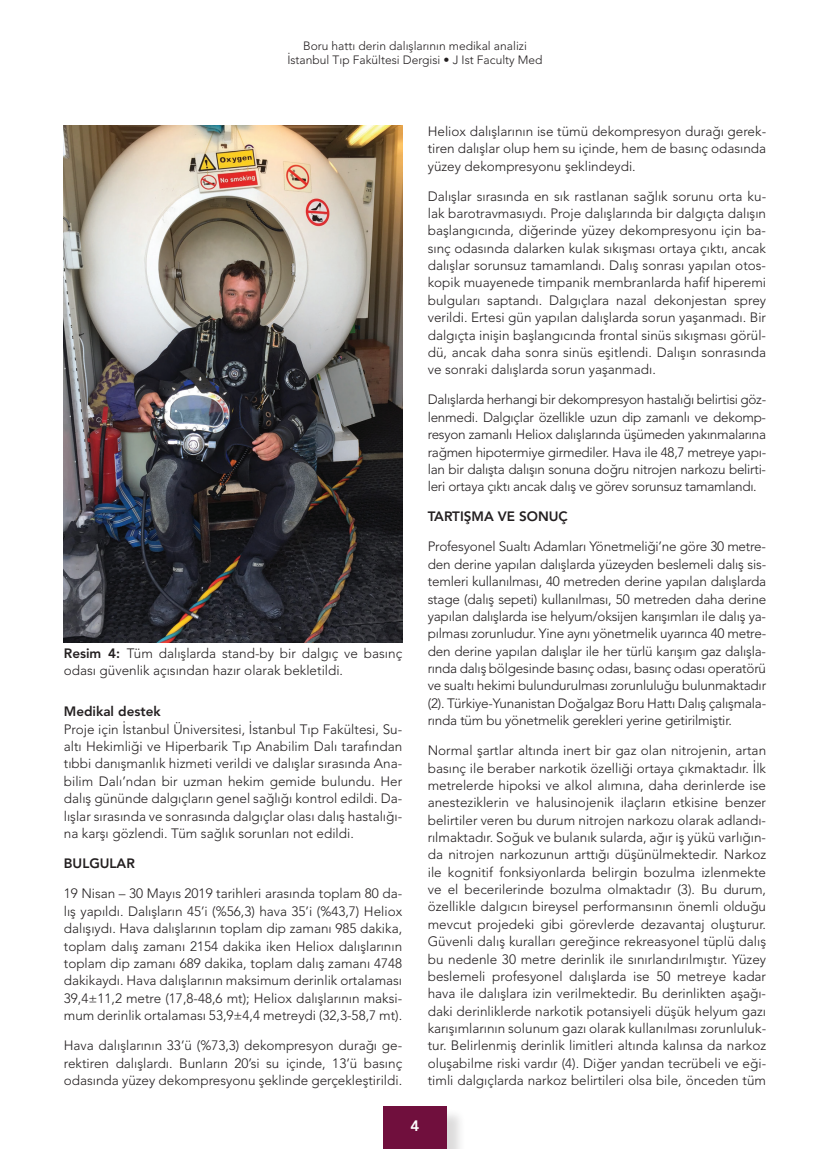
<style>
.page{position:relative;width:830px;height:1149px;background:#fff}
.page>*{position:absolute;margin:0;border:0;box-sizing:border-box;transform-origin:0 0}
.t1{font:800 15px "Avenir LT Std";color:#fff}
.t2{font:300 13.5px/17.4px "Avenir LT Std";color:#231f20;text-align:justify}
.t3{font:800 13.5px "Avenir LT Std";color:#231f20}
.t4{font:300 12px/14.4px "Avenir LT Std";color:#231f20;text-align:center}
.s1{font-weight:800}
</style>
<div class="page">
<div style="left:385px;top:1108px;width:80px;height:40px;background:#231f20;opacity:.16"></div>
<div style="left:383px;top:1106px;width:63px;height:42px;background:#700f3d"></div>
<img style="left:64px;top:125px;width:338px;height:517px">
<p class="t4" style="left:287px;top:39px;width:256px">Boru hattı derin dalışlarının medikal analizi<br>İstanbul Tıp Fakültesi Dergisi • J Ist Faculty Med</p>
<p class="t2" style="left:64px;top:644px;width:340px"><span class="s1">Resim 4:</span> Tüm dalışlarda stand-by bir dalgıç ve basınç odası güvenlik açısından hazır olarak bekletildi.</p>
<p class="t3" style="left:64px;top:703px;width:98px">Medikal destek</p>
<p class="t2" style="left:64px;top:720px;width:340px">Proje için İstanbul Üniversitesi, İstanbul Tıp Fakültesi, Su&shy;altı Hekimliği ve Hiperbarik Tıp Anabilim Dalı tarafından tıbbi danışmanlık hizmeti verildi ve dalışlar sırasında Ana&shy;bilim Dalı’ndan bir uzman hekim gemide bulundu. Her dalış gününde dalgıçların genel sağlığı kontrol edildi. Da&shy;lışlar sırasında ve sonrasında dalgıçlar olası dalış hastalığı&shy;na karşı gözlendi. Tüm sağlık sorunları not edildi.</p>
<p class="t3" style="left:64px;top:855px;width:73px">BULGULAR</p>
<p class="t2" style="left:64px;top:884px;width:340px">19 Nisan – 30 Mayıs 2019 tarihleri arasında toplam 80 da&shy;lış yapıldı. Dalışların 45’i (%56,3) hava 35’i (%43,7) Heliox dalışıydı. Hava dalışlarının toplam dip zamanı 985 dakika, toplam dalış zamanı 2154 dakika iken Heliox dalışlarının toplam dip zamanı 689 dakika, toplam dalış zamanı 4748 dakikaydı. Hava dalışlarının maksimum derinlik ortalaması 39,4±11,2 metre (17,8-48,6 mt); Heliox dalışlarının maksi&shy;mum derinlik ortalaması 53,9±4,4 metreydi (32,3-58,7 mt).</p>
<p class="t2" style="left:64px;top:1036px;width:340px">Hava dalışlarının 33’ü (%73,3) dekompresyon durağı ge&shy;rektiren dalışlardı. Bunların 20’si su içinde, 13’ü basınç odasında yüzey dekompresyonu şeklinde gerçekleştirildi.</p>
<p class="t2" style="left:427px;top:122px;width:340px">Heliox dalışlarının ise tümü dekompresyon durağı gerek&shy;tiren dalışlar olup hem su içinde, hem de basınç odasında yüzey dekompresyonu şeklindeydi.</p>
<p class="t2" style="left:427px;top:187px;width:340px">Dalışlar sırasında en sık rastlanan sağlık sorunu orta ku&shy;lak barotravmasıydı. Proje dalışlarında bir dalgıçta dalışın başlangıcında, diğerinde yüzey dekompresyonu için ba&shy;sınç odasında dalarken kulak sıkışması ortaya çıktı, ancak dalışlar sorunsuz tamamlandı. Dalış sonrası yapılan otos&shy;kopik muayenede timpanik membranlarda hafif hiperemi bulguları saptandı. Dalgıçlara nazal dekonjestan sprey verildi. Ertesi gün yapılan dalışlarda sorun yaşanmadı. Bir dalgıçta inişin başlangıcında frontal sinüs sıkışması görül&shy;dü, ancak daha sonra sinüs eşitlendi. Dalışın sonrasında ve sonraki dalışlarda sorun yaşanmadı.</p>
<p class="t2" style="left:427px;top:391px;width:340px">Dalışlarda herhangi bir dekompresyon hastalığı belirtisi göz&shy;lenmedi. Dalgıçlar özellikle uzun dip zamanlı ve dekomp&shy;resyon zamanlı Heliox dalışlarında üşümeden yakınmalarına rağmen hipotermiye girmediler. Hava ile 48,7 metreye yapı&shy;lan bir dalışta dalışın sonuna doğru nitrojen narkozu belirti&shy;leri ortaya çıktı ancak dalış ve görev sorunsuz tamamlandı.</p>
<p class="t3" style="left:427px;top:508px;width:141px">TARTIŞMA VE SONUÇ</p>
<p class="t2" style="left:427px;top:538px;width:340px">Profesyonel Sualtı Adamları Yönetmeliği’ne göre 30 metre&shy;den derine yapılan dalışlarda yüzeyden beslemeli dalış sis&shy;temleri kullanılması, 40 metreden derine yapılan dalışlarda stage (dalış sepeti) kullanılması, 50 metreden daha derine yapılan dalışlarda ise helyum/oksijen karışımları ile dalış ya&shy;pılması zorunludur. Yine aynı yönetmelik uyarınca 40 metre&shy;den derine yapılan dalışlar ile her türlü karışım gaz dalışla&shy;rında dalış bölgesinde basınç odası, basınç odası operatörü ve sualtı hekimi bulundurulması zorunluluğu bulunmaktadır (2). Türkiye-Yunanistan Doğalgaz Boru Hattı Dalış çalışmala&shy;rında tüm bu yönetmelik gerekleri yerine getirilmiştir.</p>
<p class="t2" style="left:427px;top:741px;width:340px">Normal şartlar altında inert bir gaz olan nitrojenin, artan basınç ile beraber narkotik özelliği ortaya çıkmaktadır. İlk metrelerde hipoksi ve alkol alımına, daha derinlerde ise anesteziklerin ve halusinojenik ilaçların etkisine benzer belirtiler veren bu durum nitrojen narkozu olarak adlandı&shy;rılmaktadır. Soğuk ve bulanık sularda, ağır iş yükü varlığın&shy;da nitrojen narkozunun arttığı düşünülmektedir. Narkoz ile kognitif fonksiyonlarda belirgin bozulma izlenmekte ve el becerilerinde bozulma olmaktadır (3). Bu durum, özellikle dalgıcın bireysel performansının önemli olduğu mevcut projedeki gibi görevlerde dezavantaj oluşturur.<br>Güvenli dalış kuralları gereğince rekreasyonel tüplü dalış bu nedenle 30 metre derinlik ile sınırlandırılmıştır. Yüzey beslemeli profesyonel dalışlarda ise 50 metreye kadar hava ile dalışlara izin verilmektedir. Bu derinlikten aşağı&shy;daki derinliklerde narkotik potansiyeli düşük helyum gazı karışımlarının solunum gazı olarak kullanılması zorunluluk&shy;tur. Belirlenmiş derinlik limitleri altında kalınsa da narkoz oluşabilme riski vardır (4). Diğer yandan tecrübeli ve eği&shy;timli dalgıçlarda narkoz belirtileri olsa bile, önceden tüm</p>
<p class="t1" style="left:410px;top:1115px;width:10px">4</p>
</div>
